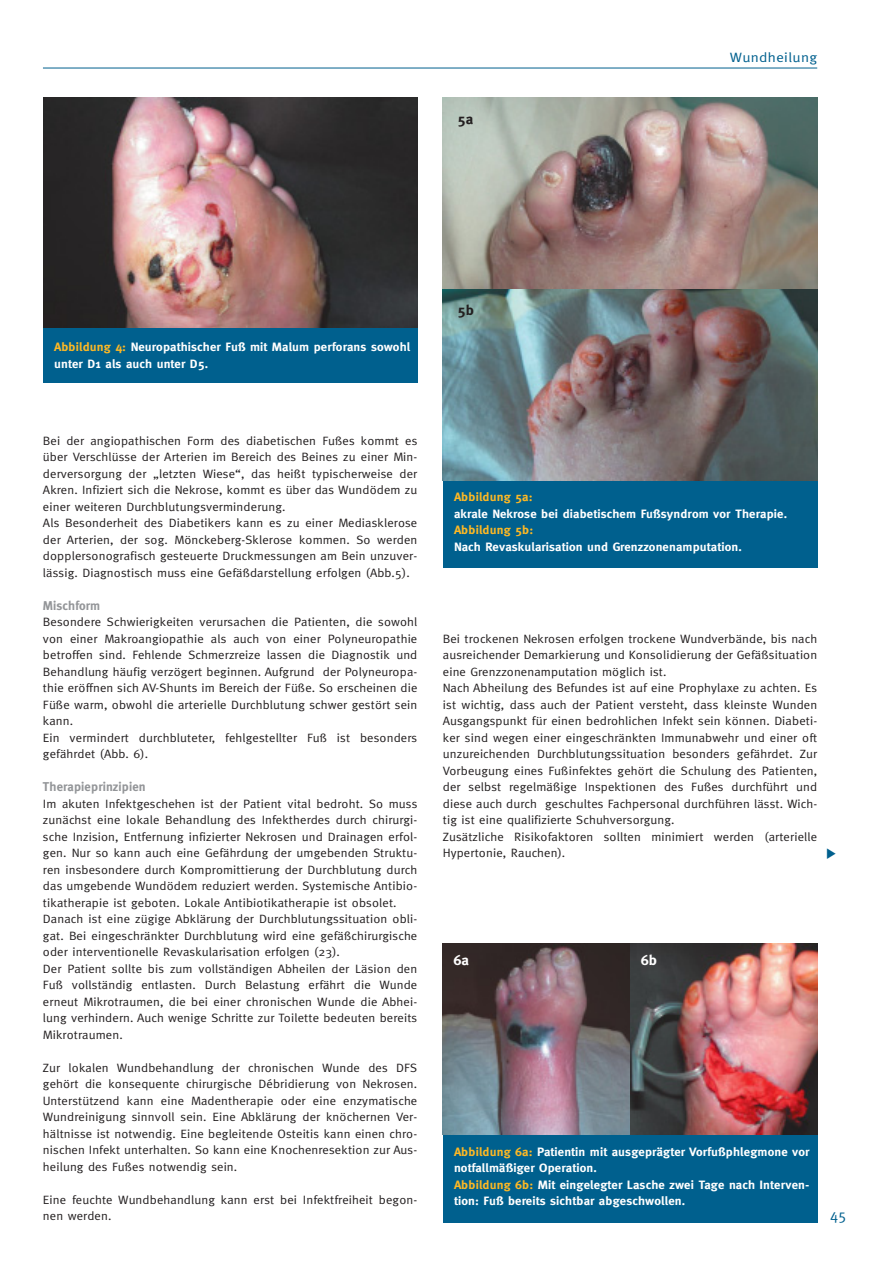
<style>
.page{position:relative;width:893px;height:1263px;background:#fff}
.page>*{position:absolute;margin:0;border:0;box-sizing:border-box;transform-origin:0 0}
.t1{font:15px "Meta";color:#00608e}
.t2{font:700 14.25px "Meta";color:#231f20;scale:1.05 1}
.t3{font:700 14.25px "Meta";color:#fff;scale:1.05 1}
.t4{font:13.5px "Meta";letter-spacing:.025em;color:#00608e;scale:1.11 1}
.t5{font:700 12.75px "Meta";letter-spacing:.01em;color:#939598}
.t6{font:12.15px/16.5px "Meta";letter-spacing:.01em;color:#231f20;scale:1.05 1}
.t7{font:700 12.15px/16.5px "Meta";letter-spacing:.01em;color:#fff;scale:1.05 1}
.t8{font:700 12.15px "Meta";letter-spacing:.01em;color:#fdb824;scale:1.05 1}
.s1{color:#fdb824}
</style>
<div class="page">
<hr style="left:43px;top:68px;width:774px;height:1px;background:#00608e">
<div style="left:43px;top:327px;width:374px;height:56px;background:#00608e"></div>
<img style="left:44px;top:98px;width:373px;height:229px">
<img style="left:443px;top:98px;width:374px;height:191px">
<div style="left:443px;top:478px;width:374px;height:90px;background:#00608e"></div>
<img style="left:443px;top:289px;width:374px;height:191px">
<div style="left:443px;top:1132px;width:374px;height:90px;background:#00608e"></div>
<img style="left:443px;top:944px;width:187px;height:191px">
<img style="left:630px;top:944px;width:187px;height:191px">
<p class="t2" style="left:457px;top:114px;width:16px">5a</p>
<p class="t4" style="left:730px;top:52px;width:80px">Wundheilung</p>
<p class="t7" style="left:54px;top:340px;width:341px"><span class="s1">Abbildung 4:</span> Neuropathischer Fuß mit Malum perforans sowohl unter D1 als auch unter D5.</p>
<p class="t2" style="left:457px;top:305px;width:17px">5b</p>
<p class="t6" style="left:43px;top:433px;width:358px">Bei der angiopathischen Form des diabetischen Fußes kommt es über Verschlüsse der Arterien im Bereich des Beines zu einer Min&shy;derversorgung der „letzten Wiese“, das heißt typischerweise der Akren. Infiziert sich die Nekrose, kommt es über das Wundödem zu einer weiteren Durchblutungsverminderung.<br>Als Besonderheit des Diabetikers kann es zu einer Mediasklerose der Arterien, der sog. Mönckeberg-Sklerose kommen. So werden dopplersonografisch gesteuerte Druckmessungen am Bein unzuver&shy;lässig. Diagnostisch muss eine Gefäßdarstellung erfolgen (Abb.5).</p>
<p class="t5" style="left:43px;top:601px;width:59px">Mischform</p>
<p class="t6" style="left:43px;top:615px;width:358px">Besondere Schwierigkeiten verursachen die Patienten, die sowohl von einer Makroangiopathie als auch von einer Polyneuropathie betroffen sind. Fehlende Schmerzreize lassen die Diagnostik und Behandlung häufig verzögert beginnen. Aufgrund der Polyneuropa&shy;thie eröffnen sich AV-Shunts im Bereich der Füße. So erscheinen die Füße warm, obwohl die arterielle Durchblutung schwer gestört sein kann.<br>Ein vermindert durchbluteter, fehlgestellter Fuß ist besonders gefährdet (Abb. 6).</p>
<p class="t5" style="left:43px;top:782px;width:104px">Therapieprinzipien</p>
<p class="t6" style="left:43px;top:796px;width:358px">Im akuten Infektgeschehen ist der Patient vital bedroht. So muss zunächst eine lokale Behandlung des Infektherdes durch chirurgi&shy;sche Inzision, Entfernung infizierter Nekrosen und Drainagen erfol&shy;gen. Nur so kann auch eine Gefährdung der umgebenden Struktu&shy;ren insbesondere durch Kompromittierung der Durchblutung durch das umgebende Wundödem reduziert werden. Systemische Antibio&shy;tikatherapie ist geboten. Lokale Antibiotikatherapie ist obsolet.<br>Danach ist eine zügige Abklärung der Durchblutungssituation obli&shy;gat. Bei eingeschränkter Durchblutung wird eine gefäßchirurgische oder interventionelle Revaskularisation erfolgen (23).<br>Der Patient sollte bis zum vollständigen Abheilen der Läsion den Fuß vollständig entlasten. Durch Belastung erfährt die Wunde erneut Mikrotraumen, die bei einer chronischen Wunde die Abhei&shy;lung verhindern. Auch wenige Schritte zur Toilette bedeuten bereits Mikrotraumen.</p>
<p class="t6" style="left:43px;top:1060px;width:358px;text-align:justify">Zur lokalen Wundbehandlung der chronischen Wunde des DFS gehört die konsequente chirurgische Débridierung von Nekrosen.<br>Unterstützend kann eine Madentherapie oder eine enzymatische Wundreinigung sinnvoll sein. Eine Abklärung der knöchernen Ver&shy;hältnisse ist notwendig. Eine begleitende Osteitis kann einen chro&shy;nischen Infekt unterhalten. So kann eine Knochenresektion zur Aus&shy;heilung des Fußes notwendig sein.</p>
<p class="t6" style="left:43px;top:1192px;width:358px">Eine feuchte Wundbehandlung kann erst bei Infektfreiheit begon&shy;nen werden.</p>
<p class="t8" style="left:454px;top:493px;width:76px">Abbildung 5a:</p>
<p class="t7" style="left:454px;top:507px;width:319px">akrale Nekrose bei diabetischem Fußsyndrom vor Therapie.</p>
<p class="t8" style="left:454px;top:526px;width:77px">Abbildung 5b:</p>
<p class="t7" style="left:454px;top:540px;width:276px">Nach Revaskularisation und Grenzzonenamputation.</p>
<p class="t6" style="left:443px;top:631px;width:358px">Bei trockenen Nekrosen erfolgen trockene Wundverbände, bis nach ausreichender Demarkierung und Konsolidierung der Gefäßsituation eine Grenzzonenamputation möglich ist.<br>Nach Abheilung des Befundes ist auf eine Prophylaxe zu achten. Es ist wichtig, dass auch der Patient versteht, dass kleinste Wunden Ausgangspunkt für einen bedrohlichen Infekt sein können. Diabeti&shy;ker sind wegen einer eingeschränkten Immunabwehr und einer oft unzureichenden Durchblutungssituation besonders gefährdet. Zur Vorbeugung eines Fußinfektes gehört die Schulung des Patienten, der selbst regelmäßige Inspektionen des Fußes durchführt und diese auch durch geschultes Fachpersonal durchführen lässt. Wich&shy;tig ist eine qualifizierte Schuhversorgung.<br>Zusätzliche Risikofaktoren sollten minimiert werden (arterielle Hypertonie, Rauchen).</p>
<p class="t3" style="left:453px;top:955px;width:16px">6a</p>
<p class="t3" style="left:640px;top:955px;width:17px">6b</p>
<p class="t7" style="left:454px;top:1145px;width:340px"><span class="s1">Abbildung 6a:</span> Patientin mit ausgeprägter Vorfußphlegmone vor notfallmäßiger Operation.<br><span class="s1">Abbildung 6b:</span> Mit eingelegter Lasche zwei Tage nach Interven&shy;tion: Fuß bereits sichtbar abgeschwollen.</p>
<p class="t1" style="left:830px;top:1209px;width:18px">45</p>
</div>
